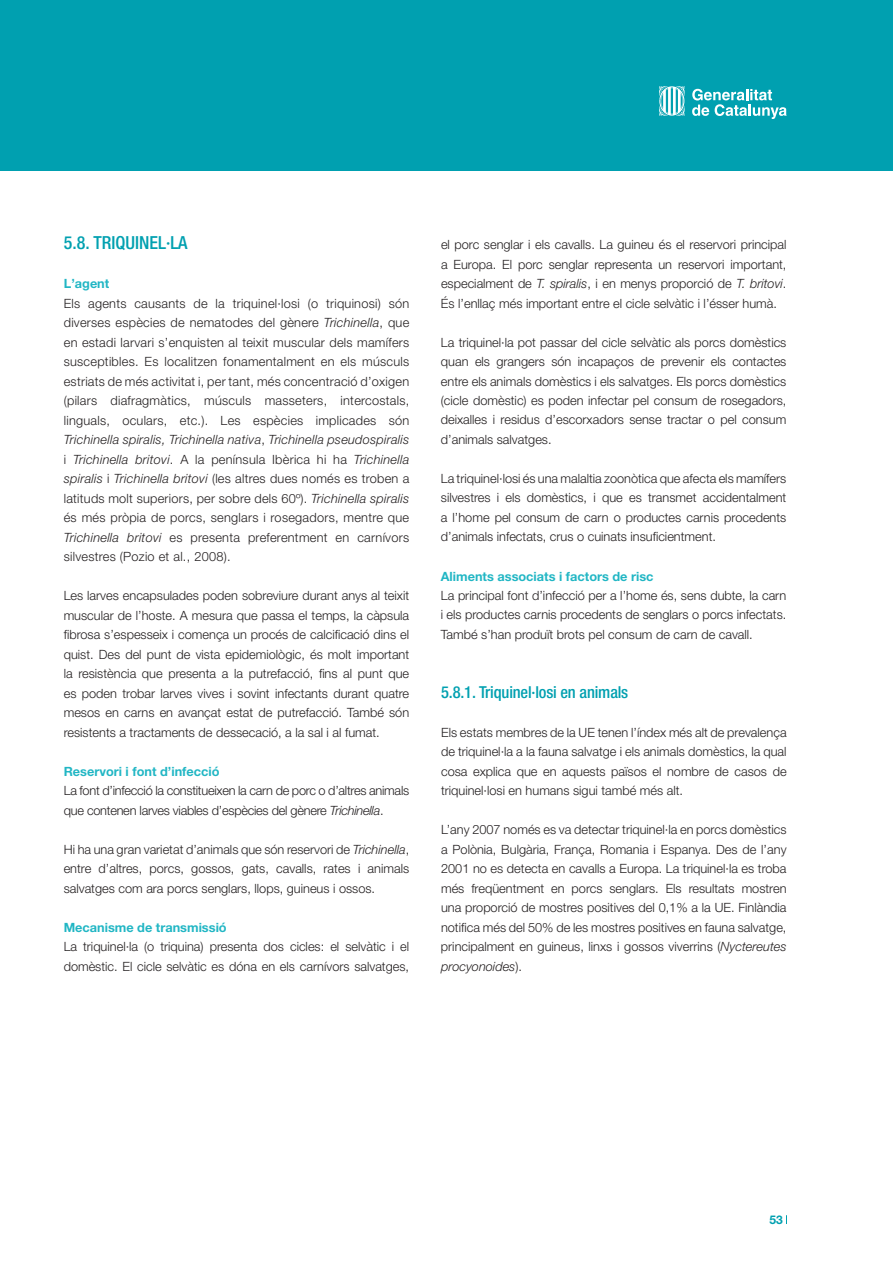
<style>
.page{position:relative;width:893px;height:1263px;background:#fff}
.page>*{position:absolute;margin:0;border:0;box-sizing:border-box;transform-origin:0 0}
.t1{font:500 condensed 18px "Helvetica Neue LT Pro";color:#00a0b0}
.t2{font:500 condensed 16.5px "Helvetica Neue LT Pro";letter-spacing:-.01em;color:#00a0b0}
.t3{font:300 12.75px/19.5px "Helvetica Neue LT Pro";color:#231f20;text-align:justify}
.t4{font:300 12.75px/19.5px "Helvetica Neue LT Pro";letter-spacing:-.02em;color:#231f20}
.t5{font:700 12.75px "Helvetica Neue LT Pro";color:#21b6c4}
.t6{font:700 12px "Helvetica Neue LT Pro";color:#00a0b0}
.s1{font-style:italic}
</style>
<div class="page">
<div style="left:0;top:0;width:893px;height:170px;background:#00a0b0"></div>
<svg style="left:692px;top:89px;width:95px;height:30px"></svg>
<svg style="left:659px;top:86px;width:26px;height:30px"></svg>
<h1 class="t1" style="left:64px;top:232px;width:124px">5.8. Triquinel·la</h1>
<p class="t5" style="left:64px;top:276px;width:47px">L’agent</p>
<p class="t3" style="left:64px;top:293px;width:347px">Els agents causants de la triquinel·losi (o triquinosi) són diverses espècies de nematodes del gènere <span class="s1">Trichinella</span>, que en estadi larvari s’enquisten al teixit muscular dels mamífers susceptibles. Es localitzen fonamentalment en els músculs estriats de més activitat i, per tant, més concentració d’oxigen (pilars diafragmàtics, músculs masseters, intercostals, linguals, oculars, etc.). Les espècies implicades són <span class="s1">Trichinella spiralis, Trichinella nativa</span>, <span class="s1">Trichinella pseudospiralis </span>i <span class="s1">Trichinella britovi</span>. A la península Ibèrica hi ha <span class="s1">Trichinella spiralis</span> i <span class="s1">Trichinella britovi</span> (les altres dues només es troben a latituds molt superiors, per sobre dels 60º). <span class="s1">Trichinella spiralis </span>és més pròpia de porcs, senglars i rosegadors, mentre que <span class="s1">Trichinella britovi</span> es presenta preferentment en carnívors silvestres (Pozio et al., 2008).</p>
<p class="t3" style="left:64px;top:585px;width:347px">Les larves encapsulades poden sobreviure durant anys al teixit muscular de l’hoste. A mesura que passa el temps, la càpsula fibrosa s’espesseix i comença un procés de calcificació dins el quist. Des del punt de vista epidemiològic, és molt important la resistència que presenta a la putrefacció, fins al punt que es poden trobar larves vives i sovint infectants durant quatre mesos en carns en avançat estat de putrefacció. També són resistents a tractaments de dessecació, a la sal i al fumat.</p>
<p class="t5" style="left:64px;top:763px;width:157px">Reservori i font d’infecció</p>
<p class="t4" style="left:64px;top:780px;width:347px">La font d’infecció la constitueixen la carn de porc o d’altres animals que contenen larves viables d’espècies del gènere <span class="s1">Trichinella</span>.</p>
<p class="t3" style="left:64px;top:839px;width:347px">Hi ha una gran varietat d’animals que són reservori de <span class="s1">Trichinella</span>, entre d’altres, porcs, gossos, gats, cavalls, rates i animals salvatges com ara porcs senglars, llops, guineus i ossos.</p>
<p class="t5" style="left:64px;top:919px;width:165px">Mecanisme de transmissió</p>
<p class="t3" style="left:64px;top:936px;width:347px">La triquinel·la (o triquina) presenta dos cicles: el selvàtic i el domèstic. El cicle selvàtic es dóna en els carnívors salvatges,</p>
<p class="t3" style="left:441px;top:234px;width:347px">el porc senglar i els cavalls. La guineu és el reservori principal a Europa. El porc senglar representa un reservori important, especialment de <span class="s1">T. spiralis</span>, i en menys proporció de <span class="s1">T. britovi</span>.<br>És l’enllaç més important entre el cicle selvàtic i l’ésser humà.</p>
<p class="t3" style="left:441px;top:332px;width:347px">La triquinel·la pot passar del cicle selvàtic als porcs domèstics quan els grangers són incapaços de prevenir els contactes entre els animals domèstics i els salvatges. Els porcs domèstics (cicle domèstic) es poden infectar pel consum de rosegadors, deixalles i residus d’escorxadors sense tractar o pel consum d’animals salvatges.</p>
<p class="t3" style="left:441px;top:468px;width:347px">La triquinel·losi és una malaltia zoonòtica que afecta els mamífers silvestres i els domèstics, i que es transmet accidentalment a l’home pel consum de carn o productes carnis procedents d’animals infectats, crus o cuinats insuficientment.</p>
<p class="t5" style="left:441px;top:568px;width:214px">Aliments associats i factors de risc</p>
<p class="t3" style="left:441px;top:585px;width:347px">La principal font d’infecció per a l’home és, sens dubte, la carn i els productes carnis procedents de senglars o porcs infectats.<br>També s’han produït brots pel consum de carn de cavall.</p>
<p class="t2" style="left:441px;top:682px;width:189px">5.8.1. Triquinel·losi en animals</p>
<p class="t3" style="left:441px;top:722px;width:347px">Els estats membres de la UE tenen l’índex més alt de prevalença de triquinel·la a la fauna salvatge i els animals domèstics, la qual cosa explica que en aquests països el nombre de casos de triquinel·losi en humans sigui també més alt.</p>
<p class="t3" style="left:441px;top:820px;width:347px">L’any 2007 només es va detectar triquinel·la en porcs domèstics a Polònia, Bulgària, França, Romania i Espanya. Des de l’any 2001 no es detecta en cavalls a Europa. La triquinel·la es troba més freqüentment en porcs senglars. Els resultats mostren una proporció de mostres positives del 0,1% a la UE. Finlàndia notifica més del 50% de les mostres positives en fauna salvatge, principalment en guineus, linxs i gossos viverrins (<span class="s1">Nyctereutes procyonoides</span>).</p>
<p class="t6" style="left:770px;top:1212px;width:15px">53</p>
</div>
